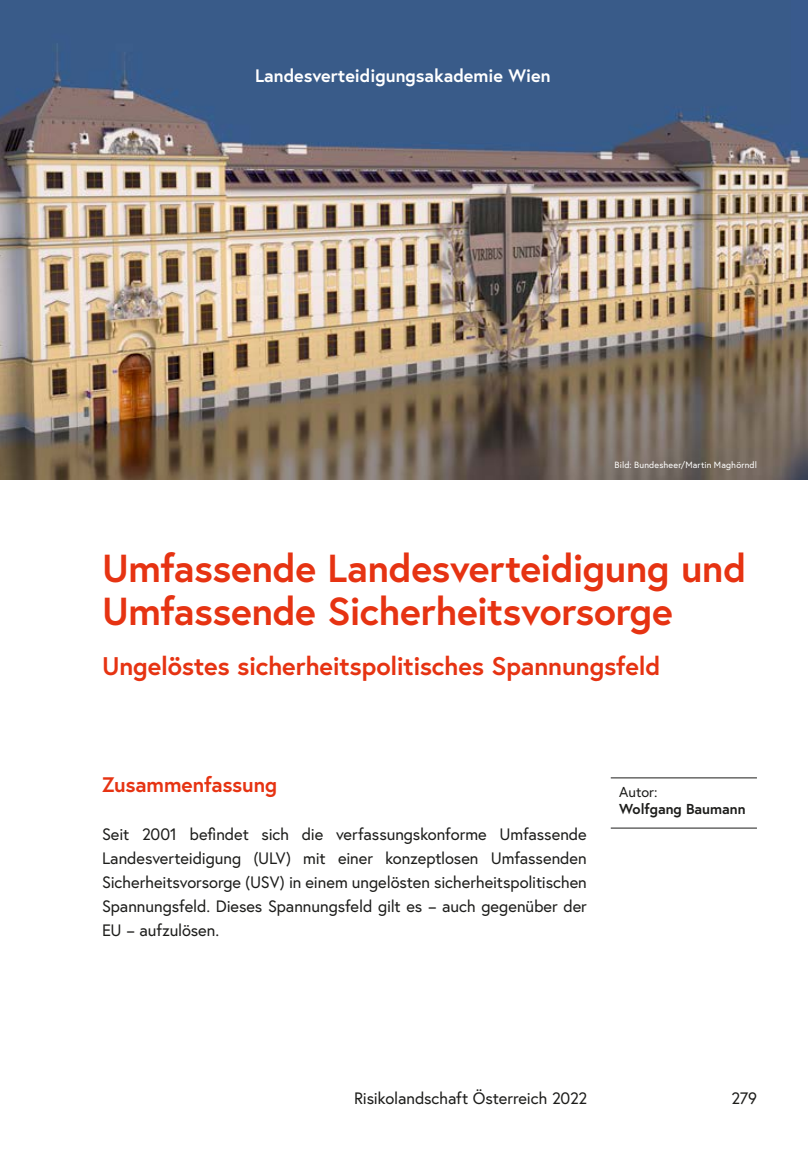
<style>
.page{position:relative;width:808px;height:1170px;background:#fff}
.page>*{position:absolute;margin:0;border:0;box-sizing:border-box;transform-origin:0 0}
.t1{font:700 39px/43.5px "Europa Austria";letter-spacing:-.01em;color:#e63312}
.h1_Untertitel{font:700 25.5px "Europa Austria";letter-spacing:-.01em;color:#e63312}
.t2{font:700 21px "Europa Austria";letter-spacing:-.01em;color:#e63312}
.t3{font:700 18px "Europa Austria";color:#fff}
.p_ohne_Einzug{font:16.5px/24px "Europa Austria";letter-spacing:-.005em;color:#1d1d1b;text-align:justify}
.t4{font:700 14.4px "Europa Austria";color:#1d1d1b}
.t5{font:14.4px "Europa Austria";color:#1d1d1b}
.t6{font:9px "Europa Austria";letter-spacing:.02em;color:#fff}
</style>
<div class="page">
<img style="left:0;top:0;width:808px;height:480px">
<hr style="left:611px;top:777px;width:146px;height:1px;background:#1d1d1b">
<hr style="left:611px;top:827px;width:146px;height:1px;background:#1d1d1b">
<p class="t3" style="left:255px;top:64px;width:297px">Landesverteidigungsakademie Wien</p>
<p class="t6" style="left:615px;top:459px;width:144px">Bild: Bundesheer/Martin Maghörndl</p>
<p class="t1" style="left:102px;top:545px;width:646px">Umfassende Landesverteidigung und<br>Umfassende Sicherheitsvorsorge</p>
<p class="h1_Untertitel" style="left:102px;top:648px;width:560px">Ungelöstes sicherheitspolitisches Spannungsfeld</p>
<p class="t2" style="left:102px;top:769px;width:177px">Zusammenfassung</p>
<p class="p_ohne_Einzug" style="left:102px;top:821px;width:486px">Seit 2001 befindet sich die verfassungskonforme Umfassende Landesverteidigung (ULV) mit einer konzeptlosen Umfassenden Sicherheitsvorsorge (USV) in einem ungelösten sicherheitspolitischen Spannungsfeld. Dieses Spannungsfeld gilt es − auch gegenüber der EU − aufzulösen.</p>
<p class="t5" style="left:619px;top:782px;width:40px">Autor:</p>
<p class="t4" style="left:619px;top:799px;width:128px">Wolfgang Baumann</p>
<p class="p_ohne_Einzug" style="left:354px;top:1085px;width:235px">Risikolandschaft Österreich 2022</p>
<p class="p_ohne_Einzug" style="left:731px;top:1085px;width:27px">279</p>
</div>
